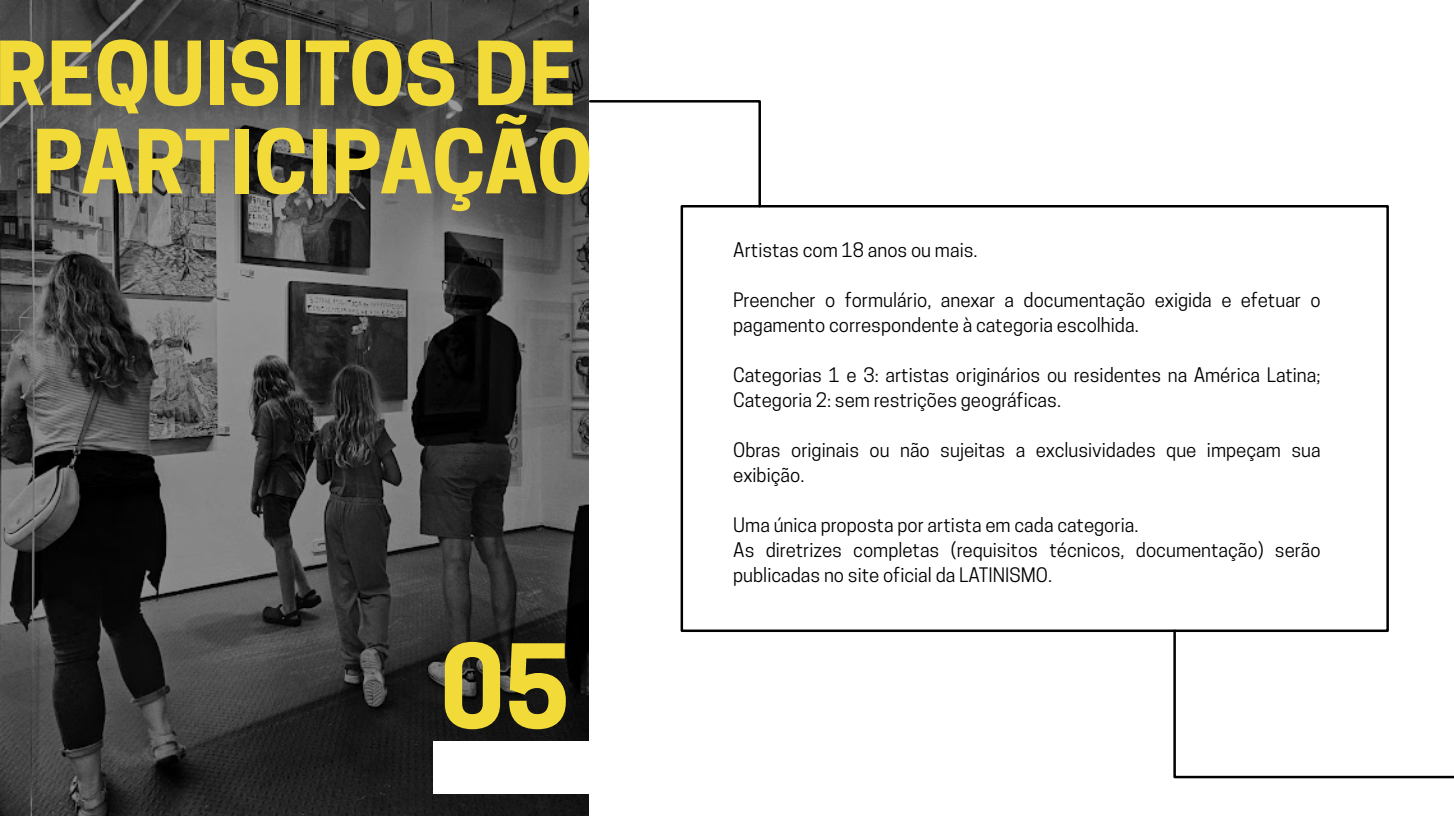
<style>
.page{position:relative;width:1454px;height:816px;background:#fff}
.page>*{position:absolute;margin:0;border:0;box-sizing:border-box;transform-origin:0 0}
.t1{font:700 108.38px "Cooper Hewitt";color:#f2db39}
.t2{font:700 82.75px/88.1px "Cooper Hewitt";color:#f2db39;text-align:center}
.t3{font:18.75px/25px "Cooper Hewitt";color:#000}
</style>
<div class="page">
<svg style="left:0;top:0;width:589px;height:815px;background:#414141"></svg>
<div style="left:433px;top:740px;width:157px;height:53px;background:#fff"></div>
<svg style="left:587px;top:99px;width:175px;height:110px"></svg>
<svg style="left:1171px;top:628px;width:282px;height:151px"></svg>
<h2 class="t2" style="left:-5px;top:30px;width:598px">REQUISITOS DE<br>PARTICIPAÇÃO</h2>
<h1 class="t1" style="left:440px;top:622px;width:132px">05</h1>
<p class="t3" style="left:733px;top:237px;width:246px">Artistas com 18 anos ou mais.</p>
<p class="t3" style="left:733px;top:287px;width:589px">Preencher o formulário, anexar a documentação exigida e efetuar o pagamento correspondente à categoria escolhida.</p>
<p class="t3" style="left:733px;top:362px;width:588px">Categorias 1 e 3: artistas originários ou residentes na América Latina;<br>Categoria 2: sem restrições geográficas.</p>
<p class="t3" style="left:733px;top:437px;width:589px">Obras originais ou não sujeitas a exclusividades que impeçam sua exibição.</p>
<p class="t3" style="left:733px;top:512px;width:588px">Uma única proposta por artista em cada categoria.<br>As diretrizes completas (requisitos técnicos, documentação) serão publicadas no site oficial da LATINISMO.</p>
</div>
